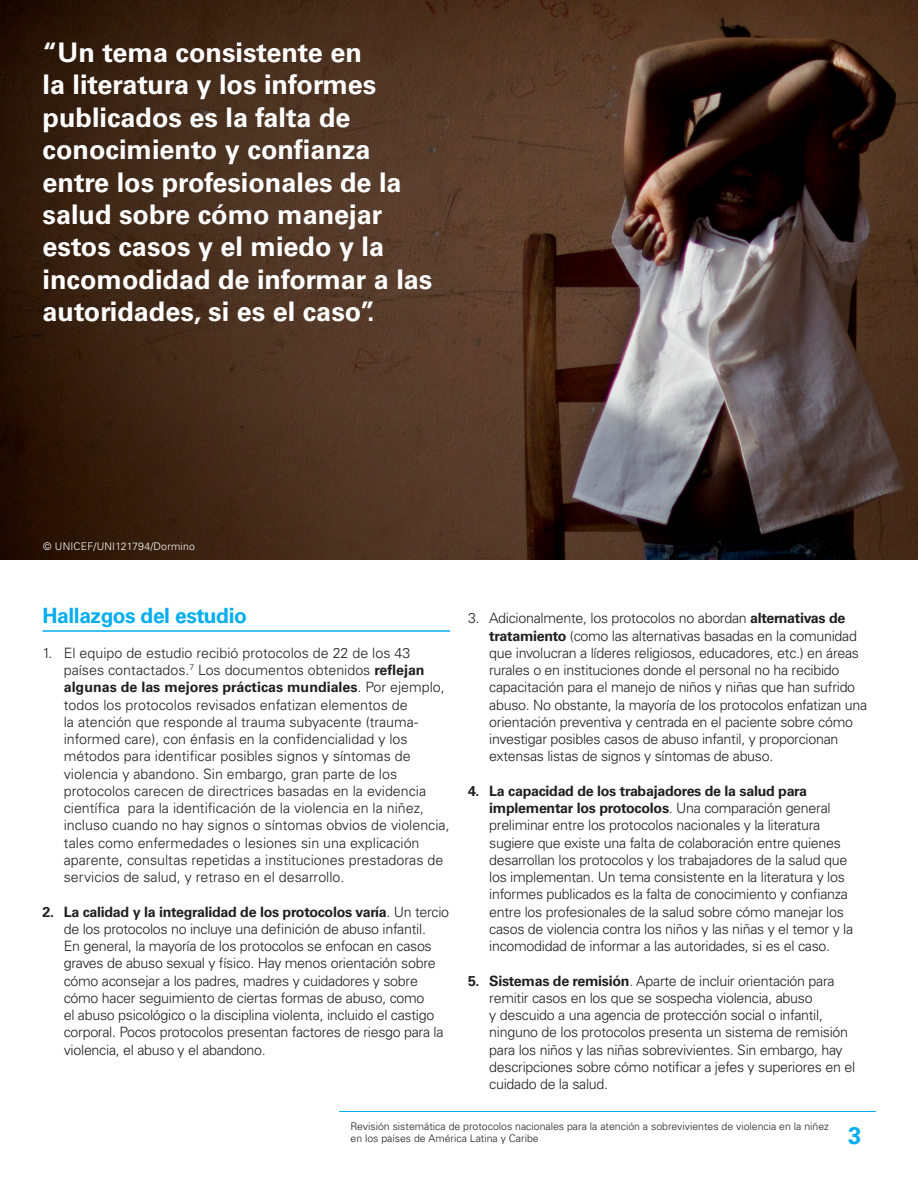
<style>
.page{position:relative;width:918px;height:1188px;background:#fff}
.page>*{position:absolute;margin:0;border:0;box-sizing:border-box;transform-origin:0 0}
.bullet_numero{font:700 27px/32.4px "Univers LT Std";color:#fff}
.t1{font:700 24px "Univers LT Std";color:#00aeef}
.Titulos{font:700 21px "Univers LT Std";letter-spacing:-.02em;color:#00aeef}
.t2{font:300 14.25px/17.2px "Univers LT Std";letter-spacing:-.02em;color:#231f20}
.t3{font:300 14.25px/17.2px "Univers LT Std";color:#231f20}
.t4{font:300 10.5px/12px "Univers LT Std";color:#231f20}
.textos{font:300 10.5px "Univers LT Std";letter-spacing:.02em;color:#fff}
.s1{font-weight:700}
</style>
<div class="page">
<hr style="left:43px;top:630px;width:407px;height:2px;background:#00aeef">
<img style="left:0;top:0;width:918px;height:560px">
<hr style="left:339px;top:1111px;width:537px;height:1px;background:#00aeef">
<p class="bullet_numero" style="left:43px;top:37px;width:391px">“Un tema consistente en<br>la literatura y los informes publicados es la falta de conocimiento y confianza entre los profesionales de la salud sobre cómo manejar estos casos y el miedo y la incomodidad de informar a las autoridades, si es el caso”.</p>
<p class="textos" style="left:43px;top:540px;width:153px">© UNICEF/UNI121794/Dormino</p>
<p class="Titulos" style="left:43px;top:604px;width:206px">Hallazgos del estudio</p>
<p class="t3" style="left:64px;top:644px;width:387px;text-indent:-21px">1. El equipo de estudio recibió protocolos de 22 de los 43 países contactados.<sup>7</sup> Los documentos obtenidos <span class="s1">reflejan algunas de las mejores prácticas mundiales</span>. Por ejemplo, todos los protocolos revisados enfatizan elementos de<br>la atención que responde al trauma subyacente (trauma&shy;informed care), con énfasis en la confidencialidad y los métodos para identificar posibles signos y síntomas de violencia y abandono. Sin embargo, gran parte de los protocolos carecen de directrices basadas en la evidencia científica para la identificación de la violencia en la niñez, incluso cuando no hay signos o síntomas obvios de violencia, tales como enfermedades o lesiones sin una explicación aparente, consultas repetidas a instituciones prestadoras de servicios de salud, y retraso en el desarrollo.</p>
<p class="t2" style="left:64px;top:903px;width:387px;text-indent:-21px"><span class="s1">2. La calidad y la integralidad de los protocolos varía</span>. Un tercio de los protocolos no incluye una definición de abuso infantil.<br>En general, la mayoría de los protocolos se enfocan en casos graves de abuso sexual y físico. Hay menos orientación sobre cómo aconsejar a los padres, madres y cuidadores y sobre cómo hacer seguimiento de ciertas formas de abuso, como<br>el abuso psicológico o la disciplina violenta, incluido el castigo corporal. Pocos protocolos presentan factores de riesgo para la violencia, el abuso y el abandono.</p>
<p class="t2" style="left:489px;top:610px;width:379px;text-indent:-21px">3. Adicionalmente, los protocolos no abordan <span class="s1">alternativas de tratamiento</span> (como las alternativas basadas en la comunidad que involucran a líderes religiosos, educadores, etc.) en áreas rurales o en instituciones donde el personal no ha recibido capacitación para el manejo de niños y niñas que han sufrido abuso. No obstante, la mayoría de los protocolos enfatizan una orientación preventiva y centrada en el paciente sobre cómo investigar posibles casos de abuso infantil, y proporcionan extensas listas de signos y síntomas de abuso.</p>
<p class="t2" style="left:489px;top:782px;width:366px;text-indent:-21px"><span class="s1">4. La capacidad de los trabajadores de la salud para implementar los protocolos</span>. Una comparación general preliminar entre los protocolos nacionales y la literatura sugiere que existe una falta de colaboración entre quienes desarrollan los protocolos y los trabajadores de la salud que los implementan. Un tema consistente en la literatura y los informes publicados es la falta de conocimiento y confianza entre los profesionales de la salud sobre cómo manejar los casos de violencia contra los niños y las niñas y el temor y la incomodidad de informar a las autoridades, si es el caso.</p>
<p class="t2" style="left:489px;top:972px;width:367px;text-indent:-21px"><span class="s1">5. Sistemas de remisión</span>. Aparte de incluir orientación para remitir casos en los que se sospecha violencia, abuso<br>y descuido a una agencia de protección social o infantil, ninguno de los protocolos presenta un sistema de remisión para los niños y las niñas sobrevivientes. Sin embargo, hay descripciones sobre cómo notificar a jefes y superiores en el cuidado de la salud.</p>
<p class="t4" style="left:351px;top:1120px;width:480px">Revisión sistemática de protocolos nacionales para la atención a sobrevivientes de violencia en la niñez en los países de América Latina y Caribe</p>
<h2 class="t1" style="left:848px;top:1121px;width:15px">3</h2>
</div>
